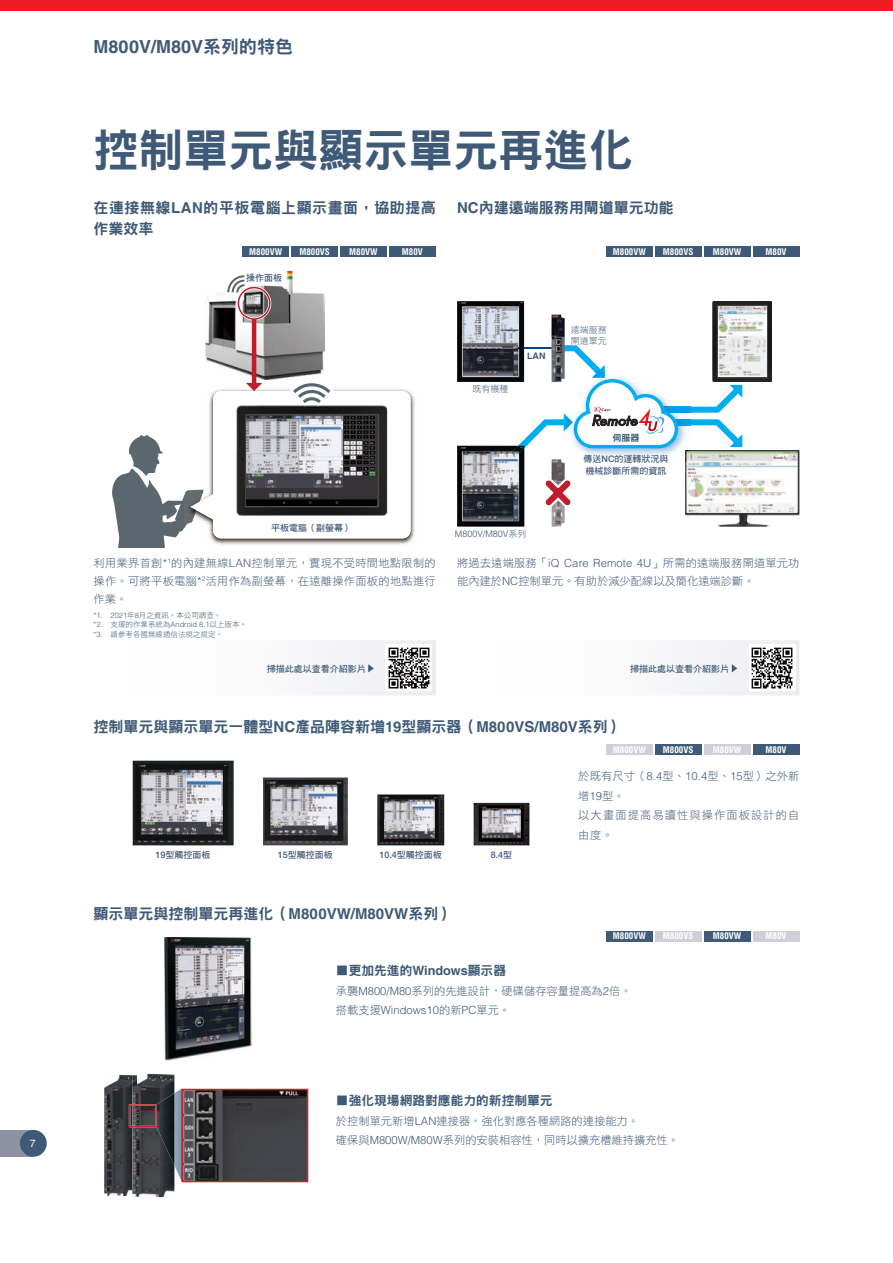
<style>
.page{position:relative;width:893px;height:1263px;background:#fff}
.page>*{position:absolute;margin:0;border:0;box-sizing:border-box;transform-origin:0 0}
.t1{font:45px "DF Hei Std W9";color:#3f5a77}
.t2{font:700 18px "Helvetica LT Std";color:#3f5a77}
.t3{font:15px "DF Hei Std W9";color:#3f5a77}
.t4{font:15px/21px "DF Hei Std W9";letter-spacing:.035em;color:#3f5a77}
.t5{font:12.75px "DF Hei Std W9";color:#3f5a77}
.t6{font:11.25px/18px "DF Hei Std W3";letter-spacing:.01em;color:#3f5a77}
.t7{font:11.25px/19.5px "DF Hei Std W3";letter-spacing:.095em;color:#3f5a77}
.t8{font:300 11.25px "Helvetica LT Std";color:#3f5a77}
.t9{font:10.5px "Helvetica LT Std";color:#fff}
.t10{font:700 condensed 9px "Helvetica LT Std";color:#fff}
.t11{font:9px/11.7px "DF Hei Std W7";color:#3f5a77}
.t12{font:9px/11.7px "DF Hei Std W3";color:#3f5a77}
.t13{font:300 9px "Helvetica LT Std";color:#3f5a77}
.t14{font:500 9px "Helvetica Neue LT Std";color:#3f5a77}
.t15{font:700 9px "Helvetica LT Std";color:#3f5a77}
.t16{font:9px "DF Hei Std W9";color:#3f5a77}
.t17{font:7.5px "DF Hei Std W3";color:#3f5a77}
.t18{font:300 7.5px "Helvetica LT Std";color:#3f5a77}
.s1{font-family:"DF Hei Std W9";font-weight:400}
.s2{font-family:"Helvetica LT Std";font-weight:700}
.s3{font-family:"Helvetica LT Std";font-weight:300}
.s4{font-family:"DF Hei Std W3";font-weight:400}
.s5{font-family:"Helvetica Neue LT Std";font-weight:500}
.s6{font-family:"DF Hei Std W7";font-weight:400}
</style>
<div class="page">
<div style="left:0;top:0;width:893px;height:10px;background:#ee1d23"></div>
<img style="left:410px;top:392px;width:5px;height:150px">
<img style="left:205px;top:271px;width:119px;height:108px">
<svg style="left:223px;top:271px;width:26px;height:26px"></svg>
<div style="left:237px;top:286px;width:34px;height:34px;border:3px solid #fff;border-radius:50%"></div>
<div style="left:238px;top:287px;width:33px;height:33px;border:2px solid #be1d2c;border-radius:50%"></div>
<hr style="left:252px;top:319px;width:4px;height:65px;background:#be1d2c">
<svg style="left:112px;top:381px;width:298px;height:166px"></svg>
<img style="left:133px;top:760px;width:101px;height:85px">
<img style="left:142px;top:769px;width:81px;height:65px">
<img style="left:263px;top:777px;width:85px;height:68px">
<img style="left:271px;top:785px;width:66px;height:50px">
<img style="left:377px;top:794px;width:67px;height:51px">
<img style="left:384px;top:800px;width:51px;height:38px">
<img style="left:474px;top:803px;width:55px;height:42px">
<img style="left:482px;top:809px;width:38px;height:29px">
<img style="left:104px;top:1074px;width:70px;height:123px">
<img style="left:132px;top:1075px;width:5px;height:121px">
<svg style="left:129px;top:1104px;width:28px;height:23px"></svg>
<svg style="left:174px;top:1089px;width:134px;height:93px;background:#4b464b"></svg>
<img style="left:157px;top:1093px;width:17px;height:72px">
<hr style="left:182px;top:1089px;width:1px;height:92px;background:#c8242b">
<img style="left:551px;top:314px;width:14px;height:31px">
<img style="left:551px;top:461px;width:14px;height:66px">
<img style="left:457px;top:301px;width:67px;height:81px">
<img style="left:463px;top:307px;width:55px;height:69px">
<img style="left:457px;top:445px;width:67px;height:82px">
<img style="left:463px;top:493px;width:56px;height:28px">
<img style="left:463px;top:451px;width:56px;height:42px">
<img style="left:685px;top:450px;width:114px;height:77px">
<svg style="left:511px;top:345px;width:231px;height:116px"></svg>
<svg style="left:545px;top:478px;width:26px;height:29px"></svg>
<img style="left:687px;top:452px;width:111px;height:61px">
<img style="left:713px;top:301px;width:59px;height:81px">
<img style="left:718px;top:306px;width:48px;height:71px">
<img style="left:165px;top:937px;width:86px;height:123px">
<div style="left:0;top:1130px;width:33px;height:27px;background:#8e91a4"></div>
<div style="left:20px;top:1130px;width:27px;height:27px;background:#3f5a77;border-radius:50%"></div>
<div style="left:242px;top:246px;width:47px;height:11px;background:#3f5a77"></div>
<div style="left:291px;top:246px;width:47px;height:11px;background:#3f5a77"></div>
<div style="left:340px;top:246px;width:47px;height:11px;background:#3f5a77"></div>
<div style="left:389px;top:246px;width:47px;height:11px;background:#3f5a77"></div>
<div style="left:606px;top:744px;width:47px;height:11px;background:#cfcfd8"></div>
<div style="left:655px;top:744px;width:47px;height:11px;background:#3f5a77"></div>
<div style="left:704px;top:744px;width:46px;height:11px;background:#cfcfd8"></div>
<div style="left:753px;top:744px;width:46px;height:11px;background:#3f5a77"></div>
<div style="left:655px;top:931px;width:47px;height:11px;background:#cfcfd8"></div>
<div style="left:753px;top:931px;width:46px;height:11px;background:#cfcfd8"></div>
<div style="left:606px;top:931px;width:47px;height:11px;background:#3f5a77"></div>
<div style="left:704px;top:931px;width:46px;height:11px;background:#3f5a77"></div>
<div style="left:606px;top:246px;width:47px;height:11px;background:#3f5a77"></div>
<div style="left:655px;top:246px;width:47px;height:11px;background:#3f5a77"></div>
<div style="left:704px;top:246px;width:46px;height:11px;background:#3f5a77"></div>
<div style="left:753px;top:246px;width:46px;height:11px;background:#3f5a77"></div>
<svg style="left:687px;top:640px;width:112px;height:55px"></svg>
<svg style="left:324px;top:640px;width:112px;height:55px"></svg>
<img style="left:751px;top:646px;width:42px;height:43px">
<img style="left:387px;top:646px;width:43px;height:43px">
<p class="t9" style="left:30px;top:1137px;width:7px">7</p>
<h2 class="t2" style="left:94px;top:35px;width:201px">M800V/M80V<span class="s1">系列的特色</span></h2>
<h1 class="t1" style="left:94px;top:126px;width:542px">控制單元與顯示單元再進化</h1>
<h3 class="t4" style="left:94px;top:197px;width:344px">在連接無線<span class="s2">LAN</span>的平板電腦上顯示畫面，協助提高作業效率</h3>
<p class="t10" style="left:249px;top:246px;width:35px">M800VW</p>
<p class="t10" style="left:299px;top:246px;width:32px">M800VS</p>
<p class="t10" style="left:349px;top:246px;width:30px">M80VW</p>
<p class="t10" style="left:402px;top:246px;width:23px">M80V</p>
<h3 class="t3" style="left:457px;top:199px;width:218px"><span class="s2">NC</span>內建遠端服務用閘道單元功能</h3>
<p class="t10" style="left:613px;top:246px;width:35px">M800VW</p>
<p class="t10" style="left:663px;top:246px;width:32px">M800VS</p>
<p class="t10" style="left:713px;top:246px;width:30px">M80VW</p>
<p class="t10" style="left:765px;top:246px;width:23px">M80V</p>
<p class="t11" style="left:246px;top:272px;width:37px">操作面板</p>
<p class="t11" style="left:271px;top:522px;width:82px">平板電腦（副螢幕）</p>
<p class="t6" style="left:94px;top:553px;width:344px;text-align:justify">利用業界首創<span class="s3">*</span><sup>1</sup>的內建無線<span class="s3">LAN</span>控制單元，實現不受時間地點限制的操作。可將平板電腦<span class="s3">*</span><sup>2</sup>活用作為副螢幕，在遠離操作面板的地點進行作業。</p>
<p class="t17" style="left:94px;top:611px;width:129px"><span class="s3">*1. 2021</span>年<span class="s3">8</span>月之資訊。本公司調查。</p>
<p class="t18" style="left:94px;top:620px;width:155px">*2. <span class="s4">支援的作業系統為</span>Android 8.1<span class="s4">以上版本。</span></p>
<p class="t17" style="left:94px;top:630px;width:131px"><span class="s3">*3.</span> 請參考各國無線通信法規之規定。</p>
<p class="t12" style="left:473px;top:383px;width:37px">既有機種</p>
<p class="t15" style="left:527px;top:351px;width:20px">LAN</p>
<p class="t13" style="left:455px;top:528px;width:73px">M800V/M80V<span class="s4">系列</span></p>
<p class="t12" style="left:571px;top:323px;width:37px">遠端服務閘道單元</p>
<p class="t16" style="left:612px;top:433px;width:28px">伺服器</p>
<p class="t11" style="left:583px;top:453px;width:86px">傳送<span class="s5">NC</span>的運轉狀況與機械診斷所需的資訊</p>
<p class="t6" style="left:457px;top:553px;width:344px">將過去遠端服務「<span class="s3">iQ Care Remote 4U</span>」所需的遠端服務閘道單元功能內建於<span class="s3">NC</span>控制單元。有助於減少配線以及簡化遠端診斷。</p>
<p class="t11" style="left:267px;top:662px;width:100px">掃描此處以查看介紹影片</p>
<p class="t11" style="left:630px;top:662px;width:100px">掃描此處以查看介紹影片</p>
<h3 class="t3" style="left:94px;top:718px;width:531px">控制單元與顯示單元一體型<span class="s2">NC</span>產品陣容新增<span class="s2">19</span>型顯示器（<span class="s2">M800VS/M80V</span>系列）</h3>
<p class="t10" style="left:613px;top:744px;width:35px">M800VW</p>
<p class="t10" style="left:663px;top:744px;width:32px">M800VS</p>
<p class="t10" style="left:713px;top:744px;width:30px">M80VW</p>
<p class="t10" style="left:765px;top:744px;width:23px">M80V</p>
<p class="t11" style="left:156px;top:849px;width:57px"><span class="s5">19</span>型觸控面板</p>
<p class="t11" style="left:278px;top:849px;width:57px"><span class="s5">15</span>型觸控面板</p>
<p class="t11" style="left:379px;top:849px;width:64px"><span class="s5">10.4</span>型觸控面板</p>
<p class="t14" style="left:491px;top:850px;width:23px">8.4<span class="s6">型</span></p>
<h3 class="t3" style="left:94px;top:905px;width:361px">顯示單元與控制單元再進化（<span class="s2">M800VW/M80VW</span>系列）</h3>
<p class="t7" style="left:578px;top:766px;width:223px">於既有尺寸（<span class="s3">8.4</span>型、<span class="s3">10.4</span>型、<span class="s3">15</span>型）之外新增<span class="s3">19</span>型。<br>以大畫面提高易讀性與操作面板設計的自由度。</p>
<p class="t10" style="left:613px;top:930px;width:35px">M800VW</p>
<p class="t10" style="left:663px;top:930px;width:32px">M800VS</p>
<p class="t10" style="left:713px;top:930px;width:30px">M80VW</p>
<p class="t10" style="left:765px;top:930px;width:23px">M80V</p>
<p class="t5" style="left:336px;top:964px;width:172px">■更加先進的<span class="s2">Windows</span>顯示器</p>
<p class="t6" style="left:336px;top:981px;width:297px">承襲<span class="s3">M800/M80</span>系列的先進設計，硬碟儲存容量提高為<span class="s3">2</span>倍。</p>
<p class="t8" style="left:336px;top:1003px;width:176px"><span class="s4">搭載支援</span>Windows10<span class="s4">的新</span>PC<span class="s4">單元。</span></p>
<p class="t5" style="left:336px;top:1093px;width:218px">■強化現場網路對應能力的新控制單元</p>
<p class="t6" style="left:336px;top:1110px;width:345px;line-height:19.5px">於控制單元新增<span class="s3">LAN</span>連接器，強化對應各種網路的連接能力。<br>確保與<span class="s3">M800W/M80W</span>系列的安裝相容性，同時以擴充槽維持擴充性。</p>
</div>
